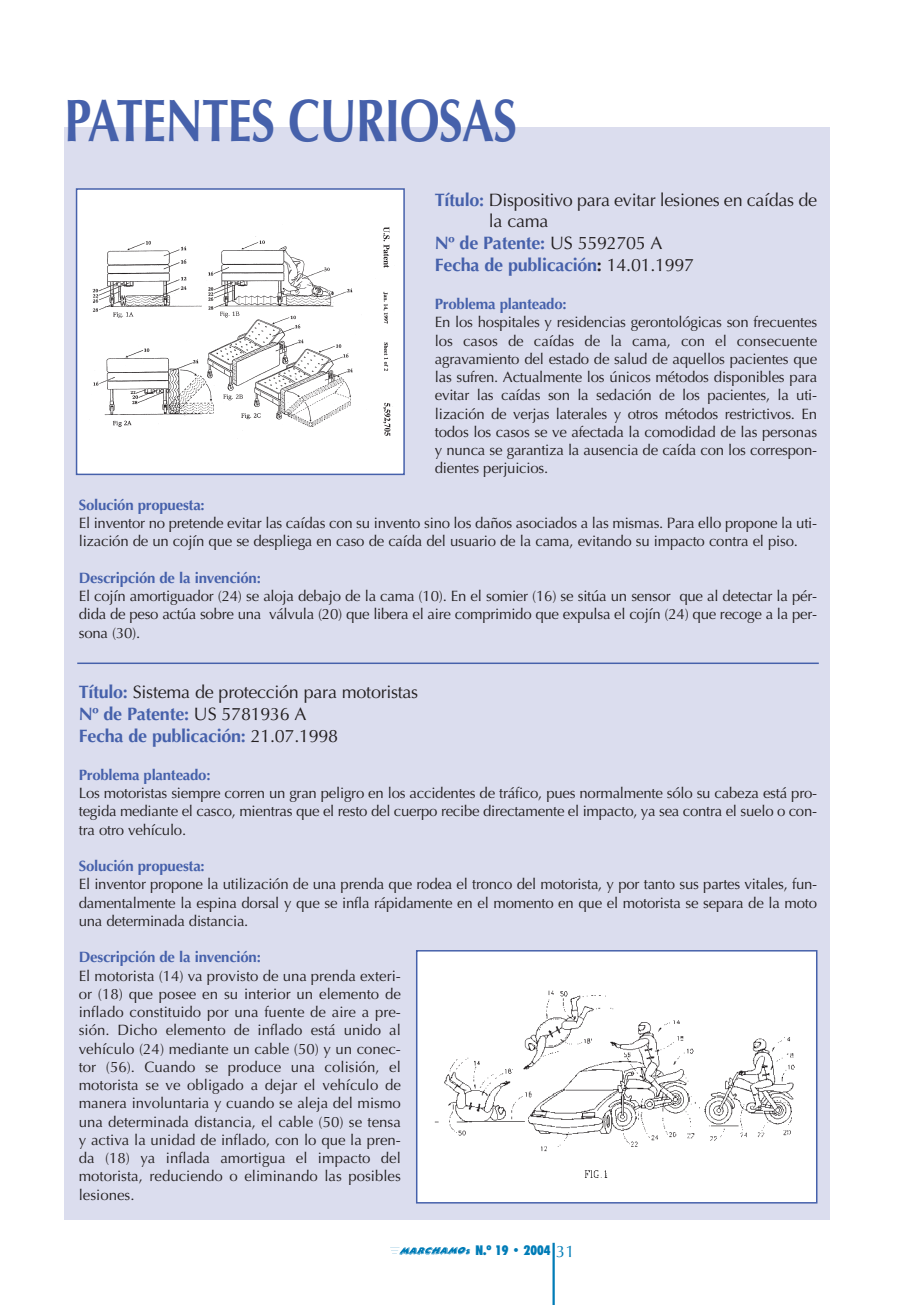
<style>
.page{position:relative;width:914px;height:1305px;background:#fff}
.page>*{position:absolute;margin:0;border:0;box-sizing:border-box;transform-origin:0 0}
.t1{font:700 60px "Optima";letter-spacing:-.015em;color:#4661ab;scale:.8 1}
.t2{font:18px/21.9px "Optima";letter-spacing:-.015em;color:#231f20}
.t3{font:700 18px "Optima";letter-spacing:-.015em;color:#4661ab}
.t4{font:15px/18.3px "Optima";letter-spacing:-.015em;color:#231f20;text-align:justify}
.t5{font:700 15px "Optima";letter-spacing:-.015em;color:#4661ab}
.t6{font:900 condensed 13.5px "Futura BT";color:#007cb7}
.s1{font-weight:700;color:#4661ab}
.s2{font-weight:400;color:#231f20}
.s3{color:#231f20}
.s4{font-family:"Optima";font-weight:400;font-stretch:normal;font-size:16.5px}
</style>
<div class="page">
<hr style="left:552px;top:1243px;width:2px;height:62px;background:#007cb7">
<img style="left:390px;top:1247px;width:81px;height:8px">
<div style="left:64px;top:128px;width:766px;height:1092px;background:#dbddee"></div>
<svg style="left:75px;top:188px;width:744px;height:476px"></svg>
<div style="left:416px;top:951px;width:400px;height:252px;background:#fff"></div>
<img style="left:434px;top:990px;width:361px;height:188px">
<div style="left:416px;top:950px;width:401px;height:254px;border:2px solid #4661ab"></div>
<h1 class="t1" style="left:64px;top:96px;width:567px">PATENTES CURIOSAS</h1>
<p class="t2" style="left:435px;top:190px;width:384px"><span class="s1">Título:</span> Dispositivo para evitar lesiones en caídas de</p>
<p class="t2" style="left:489px;top:212px;width:61px">la cama</p>
<p class="t3" style="left:435px;top:236px;width:229px">Nº de Patente: <span class="s2">US 5592705 A</span></p>
<p class="t3" style="left:435px;top:258px;width:261px">Fecha de publicación<span class="s3">:</span> <span class="s2">14.01.1997</span></p>
<p class="t5" style="left:435px;top:298px;width:133px">Problema planteado:</p>
<p class="t4" style="left:435px;top:315px;width:384px">En los hospitales y residencias gerontológicas son frecuentes los casos de caídas de la cama, con el consecuente agravamiento del estado de salud de aquellos pacientes que las sufren. Actualmente los únicos métodos disponibles para evitar las caídas son la sedación de los pacientes, la uti&shy;lización de verjas laterales y otros métodos restrictivos. En todos los casos se ve afectada la comodidad de las personas y nunca se garantiza la ausencia de caída con los correspon&shy;dientes perjuicios.</p>
<p class="t5" style="left:79px;top:499px;width:127px">Solución propuesta:</p>
<p class="t4" style="left:79px;top:515px;width:740px">El inventor no pretende evitar las caídas con su invento sino los daños asociados a las mismas. Para ello propone la uti&shy;lización de un cojín que se despliega en caso de caída del usuario de la cama, evitando su impacto contra el piso.</p>
<p class="t5" style="left:79px;top:572px;width:184px">Descripción de la invención:</p>
<p class="t4" style="left:79px;top:588px;width:740px">El cojín amortiguador (24) se aloja debajo de la cama (10). En el somier (16) se sitúa un sensor que al detectar la pér&shy;dida de peso actúa sobre una válvula (20) que libera el aire comprimido que expulsa el cojín (24) que recoge a la per&shy;sona (30).</p>
<p class="t2" style="left:79px;top:683px;width:341px"><span class="s1">Título:</span> Sistema de protección para motoristas<br><span class="s1">Nº de Patente:</span> US 5781936 A<br><span class="s1">Fecha de publicación:</span> 21.07.1998</p>
<p class="t5" style="left:79px;top:769px;width:133px">Problema planteado:</p>
<p class="t4" style="left:79px;top:785px;width:740px">Los motoristas siempre corren un gran peligro en los accidentes de tráfico, pues normalmente sólo su cabeza está pro&shy;tegida mediante el casco, mientras que el resto del cuerpo recibe directamente el impacto, ya sea contra el suelo o con&shy;tra otro vehículo.</p>
<p class="t5" style="left:79px;top:860px;width:127px">Solución propuesta:</p>
<p class="t4" style="left:79px;top:877px;width:740px">El inventor propone la utilización de una prenda que rodea el tronco del motorista, y por tanto sus partes vitales, fun&shy;damentalmente la espina dorsal y que se infla rápidamente en el momento en que el motorista se separa de la moto una determinada distancia.</p>
<p class="t5" style="left:79px;top:951px;width:184px">Descripción de la invención:</p>
<p class="t4" style="left:79px;top:968px;width:324px">El motorista (14) va provisto de una prenda exteri&shy;or (18) que posee en su interior un elemento de inflado constituido por una fuente de aire a pre&shy;sión. Dicho elemento de inflado está unido al vehículo (24) mediante un cable (50) y un conec&shy;tor (56). Cuando se produce una colisión, el motorista se ve obligado a dejar el vehículo de manera involuntaria y cuando se aleja del mismo una determinada distancia, el cable (50) se tensa y activa la unidad de inflado, con lo que la pren&shy;da (18) ya inflada amortigua el impacto del motorista, reduciendo o eliminando las posibles lesiones.</p>
<p class="t6" style="left:475px;top:1244px;width:101px">N.º 19 • 2004 <span class="s4">31</span></p>
</div>
